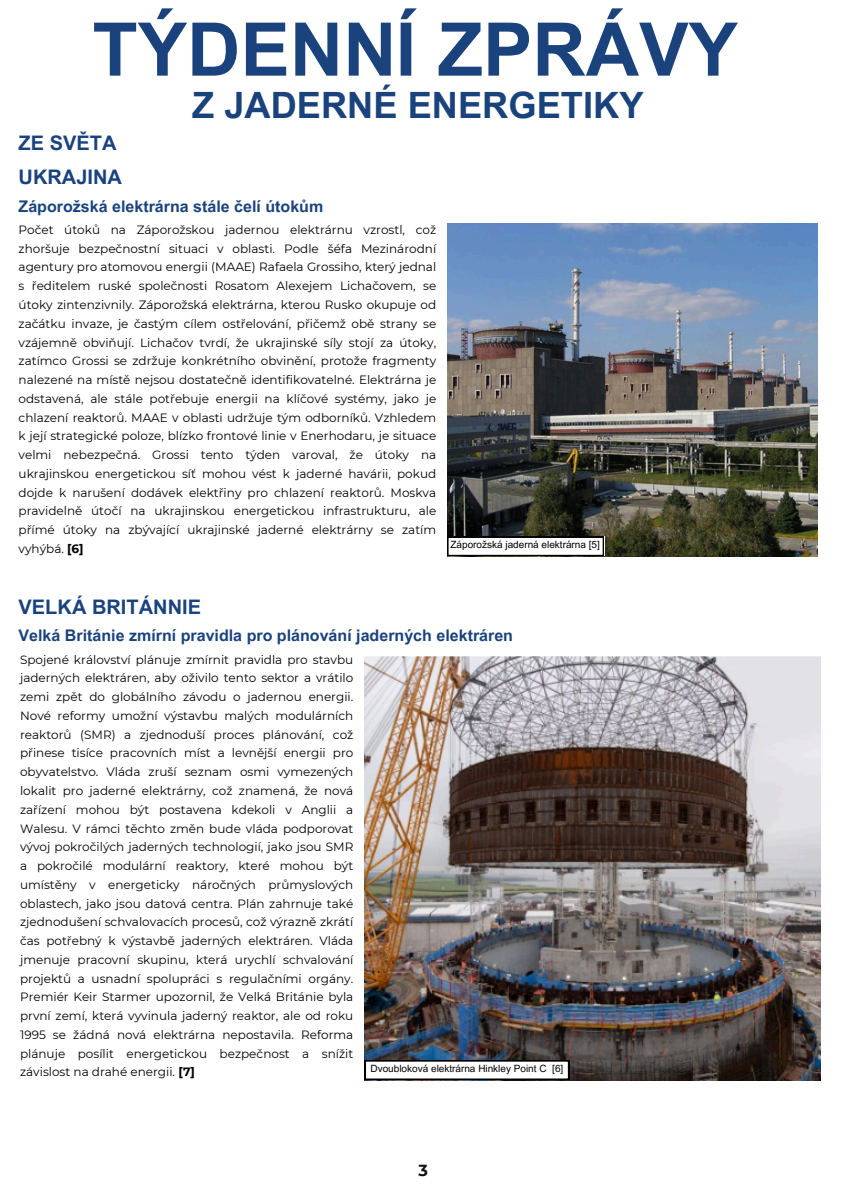
<style>
.page{position:relative;width:842px;height:1191px;background:#fff}
.page>*{position:absolute;margin:0;border:0;box-sizing:border-box;transform-origin:0 0}
.t1{font:700 74px "Arial MT Pro";color:#1a437e}
.t2{font:700 36.3px "Arial MT Pro";color:#1a437e}
.t3{font:700 20px "Arial MT Pro";color:#1a437e}
.t4{font:700 16px "Arial MT Pro";color:#1a437e}
.t5{font:700 16px "Montserrat";color:#121016}
.t6{font:12px/18.8px "Montserrat";color:#000;text-align:justify}
.t7{font:10px "Arial MT Pro";color:#000}
.s1{font-weight:700}
</style>
<div class="page">
<img style="left:447px;top:223px;width:370px;height:333px">
<img style="left:364px;top:656px;width:457px;height:423px">
<svg style="left:447px;top:536px;width:157px;height:20px"></svg>
<svg style="left:365px;top:1059px;width:204px;height:20px"></svg>
<h4 class="t1" style="left:93px;top:22px;width:647px">TÝDENNÍ ZPRÁVY</h4>
<p class="t3" style="left:19px;top:136px;width:99px">ZE SVĚTA</p>
<h5 class="t3" style="left:19px;top:170px;width:105px">UKRAJINA</h5>
<p class="t2" style="left:192px;top:91px;width:453px">Z JADERNÉ ENERGETIKY</p>
<h3 class="t4" style="left:19px;top:200px;width:306px">Záporožská elektrárna stále čelí útokům</h3>
<p class="t6" style="left:19px;top:220px;width:419px">Počet útoků na Záporožskou jadernou elektrárnu vzrostl, což zhoršuje bezpečnostní situaci v oblasti. Podle šéfa Mezinárodní agentury pro atomovou energii (MAAE) Rafaela Grossiho, který jednal s ředitelem ruské společnosti Rosatom Alexejem Lichačovem, se útoky zintenzivnily. Záporožská elektrárna, kterou Rusko okupuje od začátku invaze, je častým cílem ostřelování, přičemž obě strany se vzájemně obviňují. Lichačov tvrdí, že ukrajinské síly stojí za útoky, zatímco Grossi se zdržuje konkrétního obvinění, protože fragmenty nalezené na místě nejsou dostatečně identifikovatelné. Elektrárna je odstavená, ale stále potřebuje energii na klíčové systémy, jako je chlazení reaktorů. MAAE v oblasti udržuje tým odborníků. Vzhledem k její strategické poloze, blízko frontové linie v Enerhodaru, je situace velmi nebezpečná. Grossi tento týden varoval, že útoky na ukrajinskou energetickou síť mohou vést k jaderné havárii, pokud dojde k narušení dodávek elektřiny pro chlazení reaktorů. Moskva pravidelně útočí na ukrajinskou energetickou infrastrukturu, ale přímé útoky na zbývající ukrajinské jaderné elektrárny se zatím vyhýbá. <span class="s1">[6]</span></p>
<p class="t7" style="left:450px;top:541px;width:151px">Záporožská jaderná elektrárna [5]</p>
<h4 class="t3" style="left:19px;top:599px;width:184px">VELKÁ BRITÁNNIE</h4>
<h5 class="t4" style="left:19px;top:629px;width:496px">Velká Británie zmírní pravidla pro plánování jaderných elektráren</h5>
<h3 class="t6" style="left:20px;top:650px;width:335px">Spojené království plánuje zmírnit pravidla pro stavbu jaderných elektráren, aby oživilo tento sektor a vrátilo zemi zpět do globálního závodu o jadernou energii.<br>Nové reformy umožní výstavbu malých modulárních reaktorů (SMR) a zjednoduší proces plánování, což přinese tisíce pracovních míst a levnější energii pro obyvatelstvo. Vláda zruší seznam osmi vymezených lokalit pro jaderné elektrárny, což znamená, že nová zařízení mohou být postavena kdekoli v Anglii a Walesu. V rámci těchto změn bude vláda podporovat vývoj pokročilých jaderných technologií, jako jsou SMR a pokročilé modulární reaktory, které mohou být umístěny v energeticky náročných průmyslových oblastech, jako jsou datová centra. Plán zahrnuje také zjednodušení schvalovacích procesů, což výrazně zkrátí čas potřebný k výstavbě jaderných elektráren. Vláda jmenuje pracovní skupinu, která urychlí schvalování projektů a usnadní spolupráci s regulačními orgány.<br>Premiér Keir Starmer upozornil, že Velká Británie byla první zemí, která vyvinula jaderný reaktor, ale od roku 1995 se žádná nová elektrárna nepostavila. Reforma plánuje posílit energetickou bezpečnost a snížit závislost na drahé energii. <span class="s1">[7]</span></h3>
<p class="t7" style="left:371px;top:1064px;width:194px">Dvoubloková elektrárna Hinkley Point C [6]</p>
<h3 class="t5" style="left:418px;top:1160px;width:11px">3</h3>
</div>
